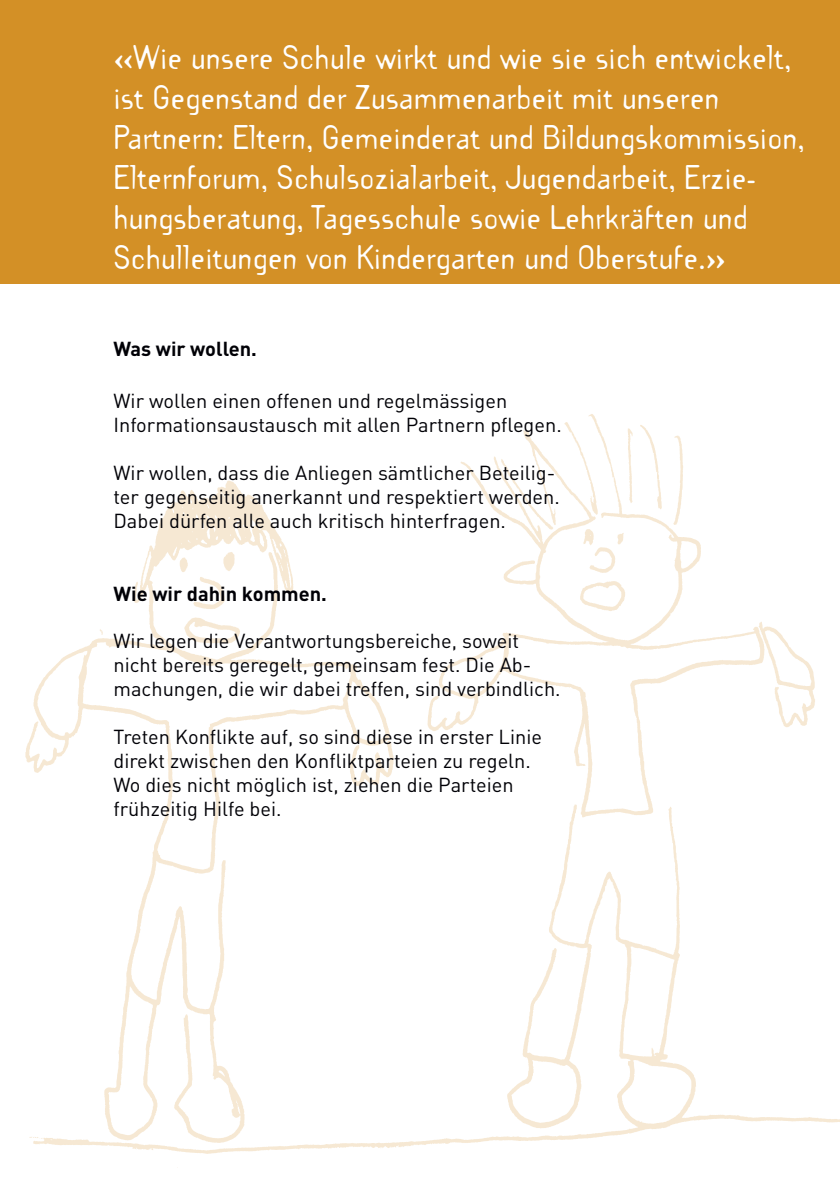
<style>
.page{position:relative;width:840px;height:1191px;background:#fff}
.page>*{position:absolute;margin:0;border:0;box-sizing:border-box;transform-origin:0 0}
.t1{font:30px/40px "Template Gothic";color:#fff}
.t2{font:20px/24px "DIN";color:#000006}
.t3{font:700 20px "DIN";color:#000006}
</style>
<div class="page">
<img style="left:25px;top:414px;width:814px;height:740px">
<div style="left:0;top:0;width:839px;height:283px;background:#d39026"></div>
<p class="t1" style="left:113px;top:39px;width:692px">«Wie unsere Schule wirkt und wie sie sich entwickelt, ist Gegenstand der Zusammenarbeit mit unseren Partnern: Eltern, Gemeinderat und Bildungskommission, Elternforum, Schulsozialarbeit, Jugendarbeit, Erzie&shy;hungsberatung, Tagesschule sowie Lehrkräften und Schulleitungen von Kindergarten und Oberstufe.»</p>
<p class="t3" style="left:113px;top:338px;width:145px">Was wir wollen.</p>
<p class="t2" style="left:113px;top:389px;width:449px">Wir wollen einen offenen und regelmässigen<br>Informationsaustausch mit allen Partnern pflegen.</p>
<p class="t2" style="left:113px;top:461px;width:447px">Wir wollen, dass die Anliegen sämtlicher Beteilig&shy;ter gegenseitig anerkannt und respektiert werden.<br>Dabei dürfen alle auch kritisch hinterfragen.</p>
<p class="t3" style="left:113px;top:582px;width:215px">Wie wir dahin kommen.</p>
<p class="t2" style="left:113px;top:629px;width:448px">Wir legen die Verantwortungsbereiche, soweit nicht bereits geregelt, gemeinsam fest. Die Ab&shy;machungen, die wir dabei treffen, sind verbindlich.</p>
<p class="t2" style="left:113px;top:725px;width:430px">Treten Konflikte auf, so sind diese in erster Linie direkt zwischen den Konfliktparteien zu regeln.<br>Wo dies nicht möglich ist, ziehen die Parteien frühzeitig Hilfe bei.</p>
</div>
